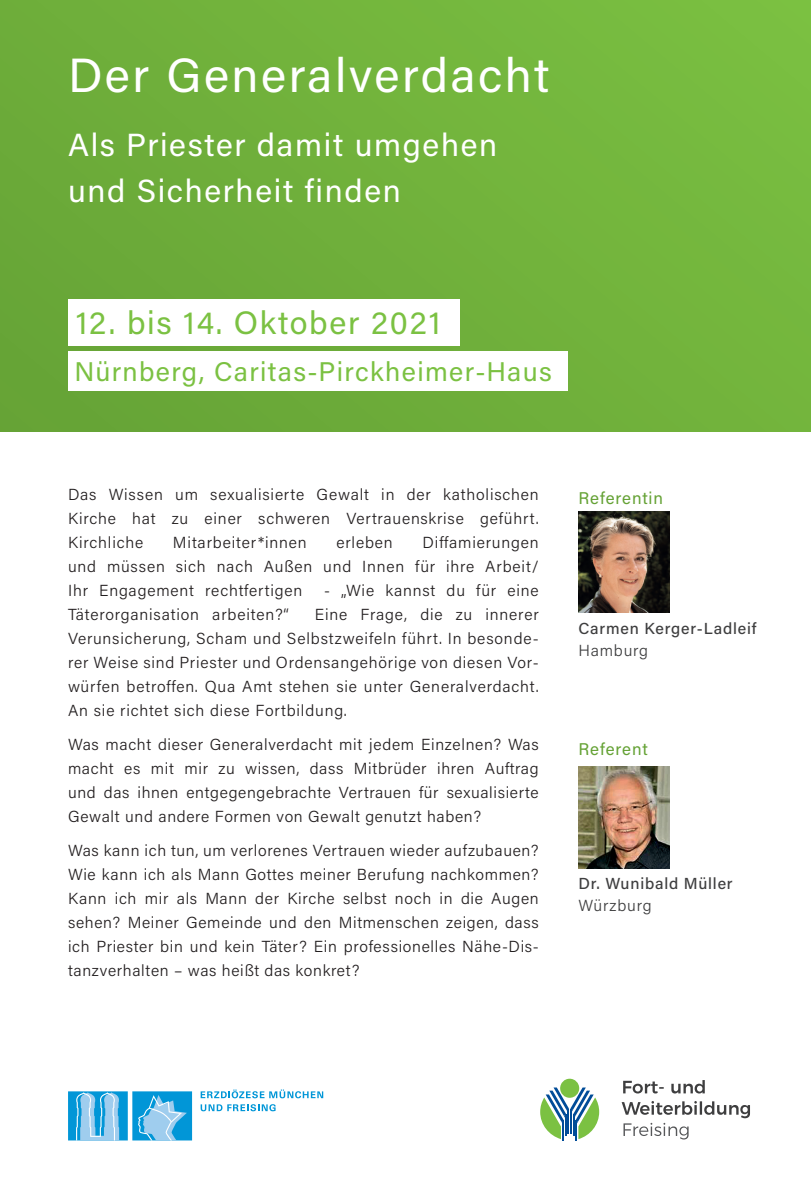
<style>
.page{position:relative;width:811px;height:1191px;background:#fff}
.page>*{position:absolute;margin:0;border:0;box-sizing:border-box;transform-origin:0 0}
.Überschrift_1{font:48px "Acumin Variable Concept";letter-spacing:.07em;color:#fff}
.Datum{font:32.4px "Acumin Variable Concept";letter-spacing:.075em;color:#7bc142}
.Überschrift_2{font:32px/46px "Acumin Variable Concept";letter-spacing:.07em;color:#fff}
.Haus{font:27px "Acumin Variable Concept";letter-spacing:.07em;color:#7bc142}
.Überschrift_klein{font:17px "Acumin Variable Concept";letter-spacing:.07em;color:#65a235}
.Text{font:16px/24px "Acumin Variable Concept";letter-spacing:.06em;color:#231f20;text-align:justify}
.Text-2{font:16px/22px "Acumin Variable Concept";letter-spacing:.075em;color:#3e3e3f}
.Überschrift_klein-2{font:16px/22px "Acumin Variable Concept";letter-spacing:.075em;color:#3e3e3f}
</style>
<div class="page">
<div style="left:0;top:0;width:811px;height:431px;background:#71b23c"></div>
<div style="left:68px;top:299px;width:391px;height:46px;background:#fff"></div>
<div style="left:68px;top:352px;width:499px;height:39px;background:#fff"></div>
<svg style="left:201px;top:1089px;width:122px;height:9px"></svg>
<svg style="left:201px;top:1104px;width:75px;height:7px"></svg>
<div style="left:68px;top:1091px;width:60px;height:49px;background:#0196d7"></div>
<svg style="left:76px;top:1092px;width:43px;height:48px"></svg>
<div style="left:132px;top:1091px;width:60px;height:49px;background:#0196d7"></div>
<svg style="left:138px;top:1095px;width:49px;height:45px"></svg>
<hr style="left:562px;top:1120px;width:2px;height:20px;background:#014c98">
<hr style="left:575px;top:1120px;width:2px;height:20px;background:#014c98">
<div style="left:560px;top:1078px;width:19px;height:19px;background:#7bc142;border-radius:50%"></div>
<svg style="left:540px;top:1087px;width:59px;height:52px"></svg>
<svg style="left:621px;top:1101px;width:129px;height:38px"></svg>
<svg style="left:623px;top:1080px;width:82px;height:13px"></svg>
<img style="left:579px;top:511px;width:90px;height:101px">
<img style="left:578px;top:766px;width:91px;height:102px">
<p class="Überschrift_1" style="left:68px;top:42px;width:481px">Der Generalverdacht</p>
<p class="Überschrift_2" style="left:68px;top:121px;width:430px">Als Priester damit umgehen und Sicherheit finden</p>
<p class="Datum" style="left:76px;top:300px;width:365px">12. bis 14. Oktober 2021</p>
<p class="Haus" style="left:74px;top:353px;width:478px">Nürnberg, Caritas-Pirckheimer-Haus</p>
<p class="Text" style="left:68px;top:481px;width:472px">Das Wissen um sexualisierte Gewalt in der katholischen Kirche hat zu einer schweren Vertrauenskrise geführt.<br>Kirchliche</p>
<p class="Text" style="left:68px;top:529px;width:472px;text-indent:354px">Diffamierungen und müssen sich nach Außen und Innen für ihre Arbeit/ Ihr Engagement rechtfertigen</p>
<p class="Text" style="left:173px;top:529px;width:135px">Mitarbeiter*innen</p>
<p class="Text" style="left:336px;top:529px;width:58px">erleben</p>
<p class="Text" style="left:324px;top:577px;width:216px">- „Wie kannst du für eine</p>
<p class="Text" style="left:68px;top:601px;width:222px">Täterorganisation arbeiten?“</p>
<p class="Text" style="left:68px;top:601px;width:472px;text-indent:247px">Eine Frage, die zu innerer Verunsicherung, Scham und Selbstzweifeln führt. In besonde&shy;rer Weise sind Priester und Ordensangehörige von diesen Vor&shy;würfen betroffen. Qua Amt stehen sie unter Generalverdacht.<br>An sie richtet sich diese Fortbildung.</p>
<p class="Text" style="left:68px;top:731px;width:472px">Was macht dieser Generalverdacht mit jedem Einzelnen? Was macht es mit mir zu wissen, dass Mitbrüder ihren Auftrag und das ihnen entgegengebrachte Vertrauen für sexualisierte Gewalt und andere Formen von Gewalt genutzt haben?</p>
<p class="Text" style="left:68px;top:837px;width:472px">Was kann ich tun, um verlorenes Vertrauen wieder aufzubauen?<br>Wie kann ich als Mann Gottes meiner Berufung nachkommen?<br>Kann ich mir als Mann der Kirche selbst noch in die Augen sehen? Meiner Gemeinde und den Mitmenschen zeigen, dass ich Priester bin und kein Täter? Ein professionelles Nähe-Dis&shy;tanzverhalten – was heißt das konkret?</p>
<p class="Überschrift_klein" style="left:578px;top:486px;width:86px">Referentin</p>
<p class="Text-2" style="left:578px;top:616px;width:179px">Carmen Kerger-Ladleif<br>Hamburg</p>
<p class="Überschrift_klein" style="left:578px;top:737px;width:70px">Referent</p>
<p class="Überschrift_klein-2" style="left:578px;top:871px;width:155px">Dr. Wunibald Müller<br>Würzburg</p>
</div>
